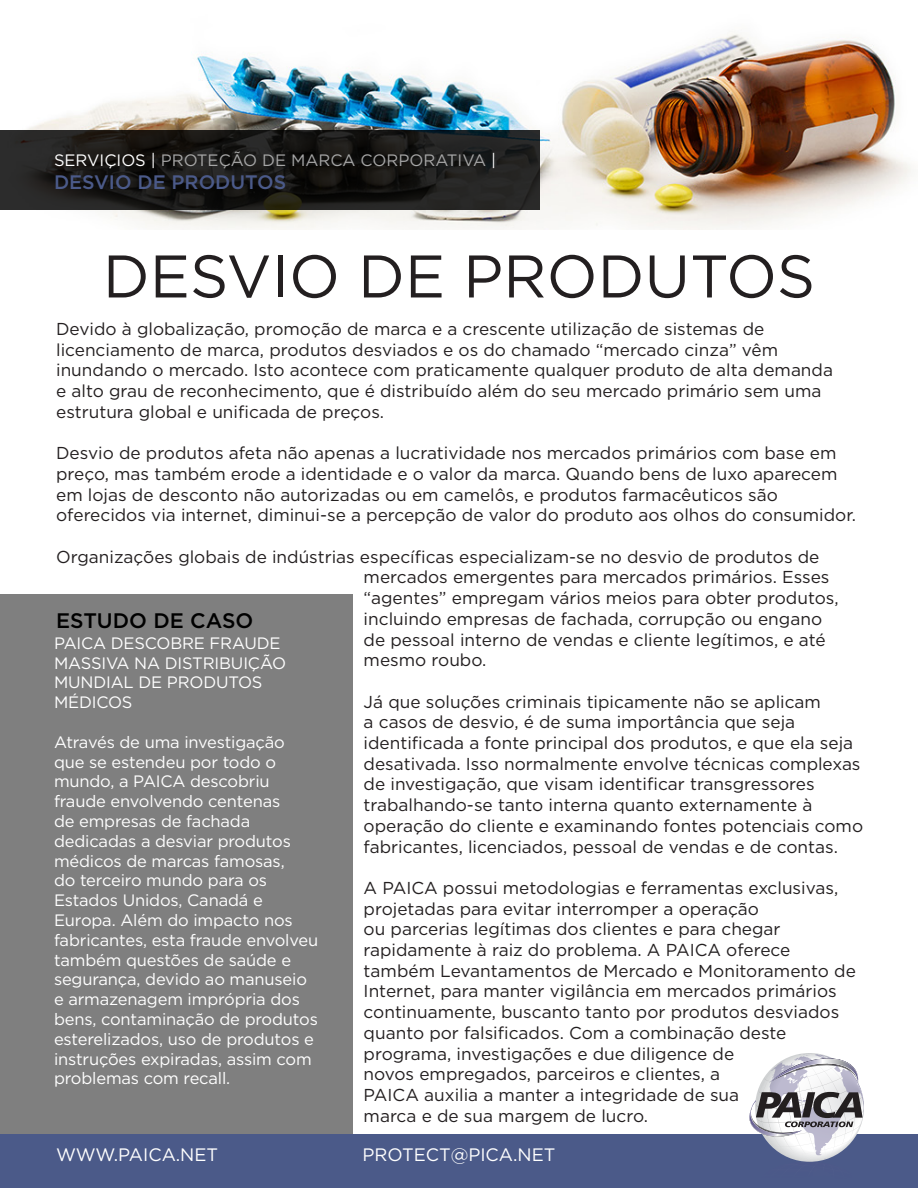
<style>
.page{position:relative;width:918px;height:1188px;background:#fff}
.page>*{position:absolute;margin:0;border:0;box-sizing:border-box;transform-origin:0 0}
.t1{font:60px "Gotham";color:#231f20}
.t2{font:500 21px "Gotham";color:#000}
.t3{font:500 19.5px "Gotham";color:#4b5a89}
.t4{font:18px "Gotham";color:#fff}
.t5{font:17.25px/20.7px "Gotham";color:#231f20}
.t6{font:16.5px/19.8px "Gotham";letter-spacing:-.01em;color:#fff}
.t7{font:16.5px "Gotham";color:#a6a6a6}
.s1{color:#fff}
</style>
<div class="page">
<img style="left:27px;top:33px;width:884px;height:197px">
<svg style="left:0;top:130px;width:540px;height:80px;background:#1b1b19"></svg>
<div style="left:0;top:1134px;width:918px;height:54px;background:#4b5a89"></div>
<div style="left:0;top:594px;width:352px;height:540px;background:#7f7f7f"></div>
<svg style="left:749px;top:1053px;width:115px;height:109px"></svg>
<p class="t7" style="left:54px;top:149px;width:444px"><span class="s1">SERVIÇIOS |</span> PROTEÇÃO DE MARCA CORPORATIVA <span class="s1">|</span></p>
<p class="t3" style="left:54px;top:169px;width:234px">DESVIO DE PRODUTOS</p>
<p class="t1" style="left:103px;top:238px;width:714px">DESVIO DE PRODUTOS</p>
<p class="t5" style="left:56px;top:318px;width:778px">Devido à globalização, promoção de marca e a crescente utilização de sistemas de licenciamento de marca, produtos desviados e os do chamado “mercado cinza” vêm inundando o mercado. Isto acontece com praticamente qualquer produto de alta demanda e alto grau de reconhecimento, que é distribuído além do seu mercado primário sem uma estrutura global e unificada de preços.</p>
<p class="t5" style="left:56px;top:442px;width:801px">Desvio de produtos afeta não apenas a lucratividade nos mercados primários com base em preço, mas também erode a identidade e o valor da marca. Quando bens de luxo aparecem em lojas de desconto não autorizadas ou em camelôs, e produtos farmacêuticos são oferecidos via internet, diminui-se a percepção de valor do produto aos olhos do consumidor.</p>
<p class="t5" style="left:364px;top:546px;width:477px;text-indent:-307px">Organizações globais de indústrias específicas especializam-se no desvio de produtos de mercados emergentes para mercados primários. Esses “agentes” empregam vários meios para obter produtos, incluindo empresas de fachada, corrupção ou engano de pessoal interno de vendas e cliente legítimos, e até mesmo roubo.</p>
<p class="t5" style="left:364px;top:691px;width:501px">Já que soluções criminais tipicamente não se aplicam<br>a casos de desvio, é de suma importância que seja identificada a fonte principal dos produtos, e que ela seja desativada. Isso normalmente envolve técnicas complexas de investigação, que visam identificar transgressores trabalhando-se tanto interna quanto externamente à operação do cliente e examinando fontes potenciais como fabricantes, licenciados, pessoal de vendas e de contas.</p>
<p class="t5" style="left:364px;top:877px;width:494px">A PAICA possui metodologias e ferramentas exclusivas, projetadas para evitar interromper a operação<br>ou parcerias legítimas dos clientes e para chegar rapidamente à raiz do problema. A PAICA oferece também Levantamentos de Mercado e Monitoramento de Internet, para manter vigilância em mercados primários continuamente, buscanto tanto por produtos desviados quanto por falsificados. Com a combinação deste programa, investigações e due diligence de<br>novos empregados, parceiros e clientes, a<br>PAICA auxilia a manter a integridade de sua<br>marca e de sua margem de lucro.</p>
<p class="t2" style="left:56px;top:607px;width:199px">ESTUDO DE CASO</p>
<p class="t6" style="left:54px;top:633px;width:234px">PAICA DESCOBRE FRAUDE<br>MASSIVA NA DISTRIBUIÇÃO<br>MUNDIAL DE PRODUTOS<br>MÉDICOS</p>
<p class="t6" style="left:54px;top:732px;width:266px">Através de uma investigação que se estendeu por todo o mundo, a PAICA descobriu fraude envolvendo centenas<br>de empresas de fachada dedicadas a desviar produtos médicos de marcas famosas,<br>do terceiro mundo para os<br>Estados Unidos, Canadá e<br>Europa. Além do impacto nos fabricantes, esta fraude envolveu também questões de saúde e segurança, devido ao manuseio e armazenagem imprópria dos bens, contaminação de produtos esterelizados, uso de produtos e instruções expiradas, assim com problemas com recall.</p>
<p class="t4" style="left:56px;top:1143px;width:164px">WWW.PAICA.NET</p>
<p class="t4" style="left:363px;top:1143px;width:194px">PROTECT@PICA.NET</p>
</div>
